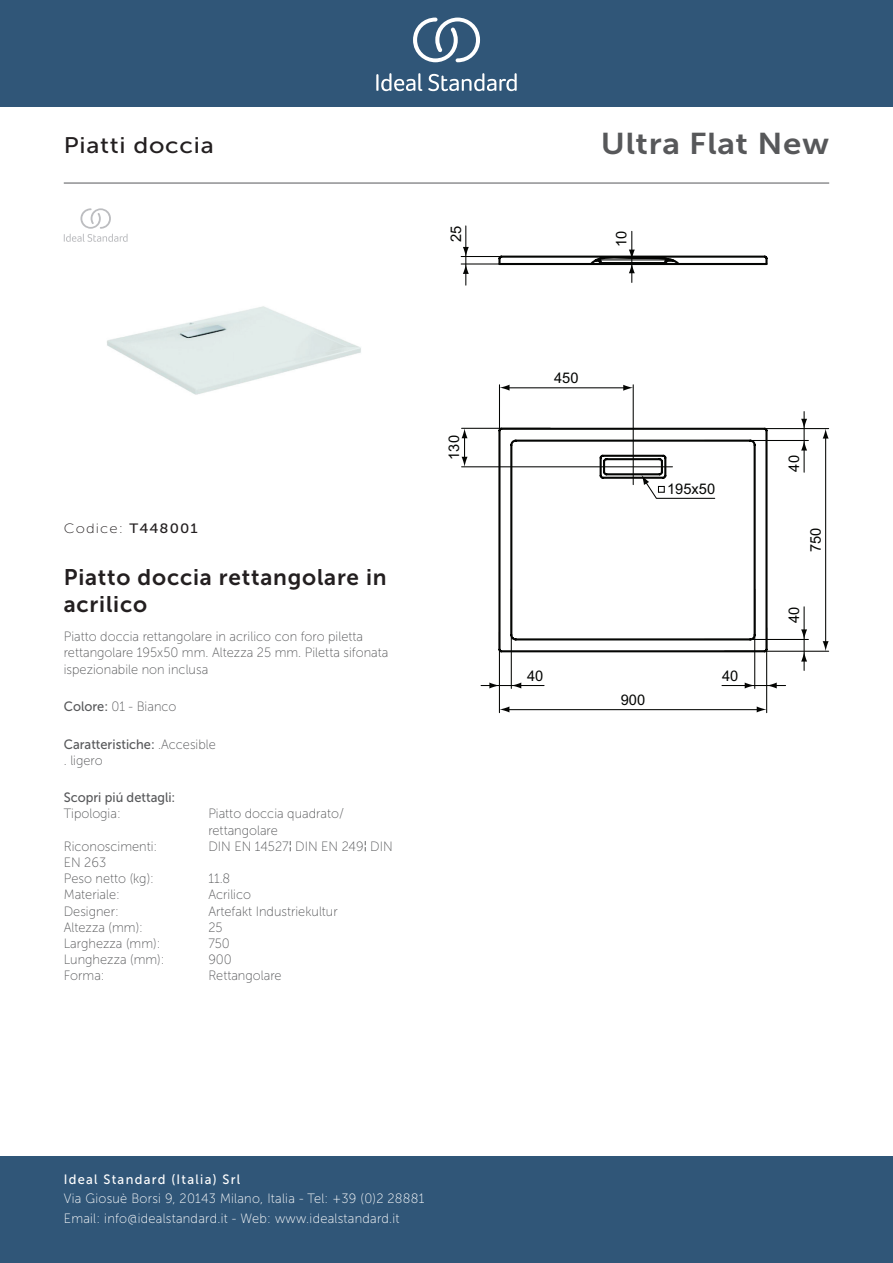
<style>
.page{position:relative;width:893px;height:1263px;background:#fff}
.page>*{position:absolute;margin:0;border:0;box-sizing:border-box;transform-origin:0 0}
._001_Produkttyp{font:30px "Museo Sans 700";letter-spacing:.02em;color:#57585a;scale:1.1 1}
.Article_Name{font:22.5px/27px "Museo Sans 700";letter-spacing:.035em;color:#231f20}
.t1{font:22.5px "Museo Sans 500";letter-spacing:.03em;color:#231f20;scale:1.1 1}
.t2{font:14.7px "Arial";color:#040503}
.Marketing_Descriptio{font:13.5px/16.2px "Museo Sans 100";color:#57585a;scale:.95 1}
.t3{font:13.5px/19.5px "Museo Sans 100";letter-spacing:.02em;color:#fff;scale:.95 1}
.Type{font:13.5px/16.2px "Museo Sans 100";color:#57585a;scale:.95 1}
.Accreditations{font:13.5px "Museo Sans 100";color:#57585a;scale:.95 1}
.Features{font:13.5px/16.2px "Museo Sans 100";color:#57585a;scale:.95 1}
.Designer{font:13.5px "Museo Sans 100";color:#57585a;scale:.95 1}
.t4{font:13.5px "Museo Sans 500";letter-spacing:.1em;color:#fff;scale:.95 1}
.t5{font:13.5px "Museo Sans 500";color:#57585a;scale:.95 1}
.Net_Weight__kg{font:13.5px "Museo Sans 100";color:#57585a;scale:.95 1}
.Material{font:13.5px "Museo Sans 100";color:#57585a;scale:.95 1}
.Shape{font:13.5px "Museo Sans 100";color:#57585a;scale:.95 1}
.Width__mm{font:13.5px "Museo Sans 100";color:#57585a;scale:.95 1}
.Length__mm{font:13.5px "Museo Sans 100";color:#57585a;scale:.95 1}
.Colour{font:13.5px "Museo Sans 100";color:#57585a;scale:.95 1}
.t6{font:13.5px "Museo Sans 100";letter-spacing:.075em;color:#231f20;scale:1.1 1}
.Height__mm{font:13.5px "Museo Sans 100";color:#57585a;scale:.95 1}
.s1{font-family:"Museo Sans 500"}
</style>
<div class="page">
<div style="left:0;top:1157px;width:893px;height:106px;background:#305678"></div>
<div style="left:0;top:0;width:893px;height:107px;background:#305678"></div>
<svg style="left:428px;top:73px;width:89px;height:18px"></svg>
<svg style="left:376px;top:73px;width:46px;height:18px"></svg>
<svg style="left:413px;top:18px;width:67px;height:44px"></svg>
<hr style="left:64px;top:183px;width:765px;height:1px;background:#57585a">
<img style="left:107px;top:306px;width:254px;height:89px">
<svg style="left:497px;top:255px;width:272px;height:398px"></svg>
<hr style="left:599px;top:259px;width:68px;height:1px;background:#040503">
<hr style="left:499px;top:263px;width:267px;height:2px;background:#040503">
<hr style="left:461px;top:256px;width:42px;height:1px;background:#040503">
<hr style="left:465px;top:226px;width:1px;height:59px;background:#040503">
<svg style="left:463px;top:264px;width:6px;height:10px"></svg>
<svg style="left:463px;top:247px;width:6px;height:9px"></svg>
<hr style="left:461px;top:263px;width:42px;height:1px;background:#040503">
<hr style="left:631px;top:231px;width:1px;height:51px;background:#040503">
<svg style="left:629px;top:250px;width:6px;height:23px"></svg>
<hr style="left:766px;top:628px;width:1px;height:85px;background:#040503">
<hr style="left:506px;top:709px;width:254px;height:1px;background:#040503">
<svg style="left:757px;top:706px;width:10px;height:6px"></svg>
<svg style="left:500px;top:706px;width:9px;height:6px"></svg>
<hr style="left:499px;top:632px;width:1px;height:81px;background:#040503">
<svg style="left:489px;top:682px;width:10px;height:6px"></svg>
<hr style="left:511px;top:589px;width:1px;height:99px;background:#040503">
<hr style="left:481px;top:685px;width:63px;height:1px;background:#040503">
<svg style="left:511px;top:682px;width:10px;height:6px"></svg>
<svg style="left:745px;top:682px;width:9px;height:6px"></svg>
<hr style="left:754px;top:589px;width:1px;height:99px;background:#040503">
<hr style="left:722px;top:685px;width:64px;height:1px;background:#040503">
<svg style="left:767px;top:682px;width:10px;height:6px"></svg>
<hr style="left:739px;top:428px;width:90px;height:1px;background:#040503">
<svg style="left:823px;top:429px;width:6px;height:9px"></svg>
<svg style="left:823px;top:641px;width:6px;height:10px"></svg>
<hr style="left:724px;top:651px;width:105px;height:1px;background:#040503">
<hr style="left:825px;top:436px;width:1px;height:207px;background:#040503">
<svg style="left:801px;top:629px;width:6px;height:10px"></svg>
<hr style="left:704px;top:639px;width:104px;height:1px;background:#040503">
<hr style="left:804px;top:607px;width:1px;height:63px;background:#040503">
<svg style="left:801px;top:651px;width:6px;height:10px"></svg>
<svg style="left:801px;top:419px;width:6px;height:10px"></svg>
<hr style="left:704px;top:440px;width:104px;height:1px;background:#040503">
<hr style="left:804px;top:412px;width:1px;height:60px;background:#040503">
<svg style="left:801px;top:441px;width:6px;height:9px"></svg>
<svg style="left:498px;top:384px;width:136px;height:102px"></svg>
<svg style="left:462px;top:429px;width:5px;height:37px"></svg>
<hr style="left:462px;top:428px;width:88px;height:1px;background:#040503">
<hr style="left:462px;top:466px;width:210px;height:1px;background:#040503">
<svg style="left:641px;top:475px;width:75px;height:24px"></svg>
<div style="left:658px;top:486px;width:7px;height:7px;border:1px solid #040503"></div>
<svg style="left:64px;top:208px;width:64px;height:34px"></svg>
<p class="t1" style="left:64px;top:133px;width:138px">Piatti doccia</p>
<p class="_001_Produkttyp" style="left:601px;top:127px;width:209px">Ultra Flat New</p>
<p class="t2" style="left:446px;top:242px;width:18px;rotate:-90deg">25</p>
<p class="t2" style="left:612px;top:247px;width:18px;rotate:-90deg">10</p>
<p class="t6" style="left:64px;top:521px;width:123px">Codice: <span class="s1">T448001</span></p>
<p class="Article_Name" style="left:64px;top:564px;width:324px">Piatto doccia rettangolare in acrilico</p>
<p class="Marketing_Descriptio" style="left:64px;top:629px;width:343px">Piatto doccia rettangolare in acrilico con foro piletta rettangolare 195x50 mm. Altezza 25 mm. Piletta sifonata ispezionabile non inclusa</p>
<p class="Colour" style="left:64px;top:699px;width:120px"><span class="s1">Colore:</span> 01 - Bianco</p>
<p class="Features" style="left:64px;top:736px;width:162px"><span class="s1">Caratteristiche:</span> .Accesible . ligero</p>
<p class="t5" style="left:64px;top:790px;width:119px">Scopri piú dettagli:</p>
<p class="Type" style="left:64px;top:806px;width:62px">Tipologia:</p>
<p class="Type" style="left:208px;top:806px;width:144px">Piatto doccia quadrato/ rettangolare</p>
<p class="Accreditations" style="left:64px;top:839px;width:100px">Riconoscimenti:</p>
<p class="Accreditations" style="left:208px;top:839px;width:196px">DIN EN 14527¦DIN EN 249¦DIN</p>
<p class="Accreditations" style="left:64px;top:855px;width:46px">EN 263</p>
<p class="Net_Weight__kg" style="left:64px;top:871px;width:96px">Peso netto (kg):</p>
<p class="Net_Weight__kg" style="left:208px;top:871px;width:25px">11.8</p>
<p class="Material" style="left:64px;top:887px;width:61px">Materiale:</p>
<p class="Material" style="left:208px;top:887px;width:46px">Acrilico</p>
<p class="Designer" style="left:64px;top:904px;width:59px">Designer:</p>
<p class="Designer" style="left:208px;top:904px;width:138px">Artefakt Industriekultur</p>
<p class="Height__mm" style="left:64px;top:920px;width:85px">Altezza (mm):</p>
<p class="Height__mm" style="left:208px;top:920px;width:16px">25</p>
<p class="Width__mm" style="left:64px;top:936px;width:103px">Larghezza (mm):</p>
<p class="Width__mm" style="left:208px;top:936px;width:24px">750</p>
<p class="Length__mm" style="left:64px;top:952px;width:108px">Lunghezza (mm):</p>
<p class="Length__mm" style="left:208px;top:952px;width:26px">900</p>
<p class="Shape" style="left:64px;top:968px;width:45px">Forma:</p>
<p class="Shape" style="left:208px;top:968px;width:79px">Rettangolare</p>
<p class="t2" style="left:444px;top:460px;width:26px;rotate:-90deg">130</p>
<p class="t2" style="left:554px;top:368px;width:26px">450</p>
<p class="t2" style="left:667px;top:479px;width:50px">195x50</p>
<p class="t2" style="left:527px;top:666px;width:18px">40</p>
<p class="t2" style="left:722px;top:666px;width:18px">40</p>
<p class="t2" style="left:621px;top:690px;width:26px">900</p>
<p class="t2" style="left:784px;top:472px;width:18px;rotate:-90deg">40</p>
<p class="t2" style="left:806px;top:552px;width:26px;rotate:-90deg">750</p>
<p class="t2" style="left:784px;top:623px;width:18px;rotate:-90deg">40</p>
<p class="t4" style="left:64px;top:1172px;width:187px">Ideal Standard (Italia) Srl</p>
<p class="t3" style="left:64px;top:1189px;width:381px">Via Giosuè Borsi 9, 20143 Milano, Italia - Tel: +39 (0)2 28881<br>Email: info@idealstandard.it - Web: www.idealstandard.it</p>
</div>
